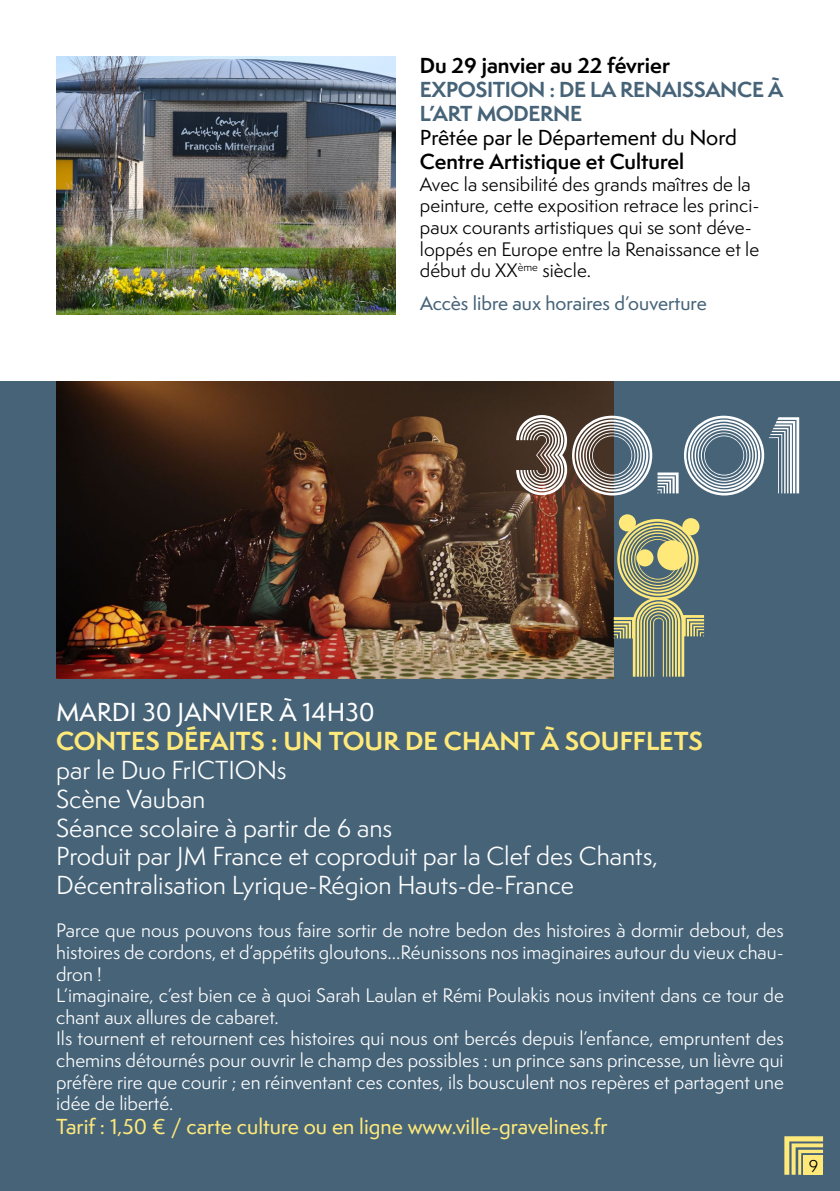
<style>
.page{position:relative;width:840px;height:1191px;background:#fff}
.page>*{position:absolute;margin:0;border:0;box-sizing:border-box;transform-origin:0 0}
.t1{font:100px "Akka";color:#fff}
.t2{font:24px/28.8px "Semplicita Pro";color:#fff}
.t3{font:700 24px "Semplicita Pro";color:#ffe97a}
.t4{font:500 24px "Semplicita Pro";color:#fff}
.t5{font:500 20px "Semplicita Pro";color:#ffe97a}
.t6{font:700 20px/24px "Semplicita Pro";letter-spacing:-.02em;color:#466378}
.t7{font:500 20px "Semplicita Pro";color:#000}
.t8{font:600 20px "Semplicita Pro";color:#000}
.t9{font:700 20px "Semplicita Pro";color:#000}
.t10{font:18px/21.6px "Semplicita Pro";color:#fff}
.t11{font:18px/21.6px "Semplicita Pro";color:#000}
.t12{font:500 18px "Semplicita Pro";color:#466378}
.t13{font:16px "Semplicita Pro";color:#000}
</style>
<div class="page">
<div style="left:0;top:382px;width:839px;height:809px;background:#466378"></div>
<img style="left:57px;top:382px;width:556px;height:296px">
<svg style="left:618px;top:514px;width:17px;height:17px"></svg>
<svg style="left:613px;top:519px;width:90px;height:157px"></svg>
<img style="left:57px;top:57px;width:338px;height:258px">
<svg style="left:784px;top:1136px;width:38px;height:38px"></svg>
<div style="left:803px;top:1155px;width:19px;height:20px;background:#ffe97a"></div>
<p class="t9" style="left:420px;top:51px;width:251px">Du 29 janvier au 22 février</p>
<p class="t6" style="left:420px;top:77px;width:364px">EXPOSITION : DE LA RENAISSANCE À<br>L’ART MODERNE</p>
<p class="t7" style="left:420px;top:123px;width:318px">Prêtée par le Département du Nord</p>
<p class="t8" style="left:420px;top:147px;width:265px">Centre Artistique et Culturel</p>
<p class="t11" style="left:420px;top:173px;width:341px">Avec la sensibilité des grands maîtres de la peinture, cette exposition retrace les princi&shy;paux courants artistiques qui se sont déve&shy;loppés en Europe entre la Renaissance et le début du XX<sup>ème</sup> siècle.</p>
<p class="t12" style="left:420px;top:291px;width:288px">Accès libre aux horaires d’ouverture</p>
<h1 class="t1" style="left:513px;top:387px;width:291px">30.01</h1>
<h2 class="t4" style="left:56px;top:695px;width:320px">MARDI 30 JANVIER À 14H30</h2>
<h2 class="t3" style="left:56px;top:723px;width:648px">CONTES DÉFAITS : UN TOUR DE CHANT À SOUFFLETS</h2>
<h2 class="t2" style="left:56px;top:755px;width:603px">par le Duo FrICTIONs<br>Scène Vauban<br>Séance scolaire à partir de 6 ans<br>Produit par JM France et coproduit par la Clef des Chants, Décentralisation Lyrique-Région Hauts-de-France</h2>
<p class="t10" style="left:56px;top:919px;width:728px">Parce que nous pouvons tous faire sortir de notre bedon des histoires à dormir debout, des histoires de cordons, et d’appétits gloutons…Réunissons nos imaginaires autour du vieux chau&shy;dron !<br>L’imaginaire, c’est bien ce à quoi Sarah Laulan et Rémi Poulakis nous invitent dans ce tour de chant aux allures de cabaret.<br>Ils tournent et retournent ces histoires qui nous ont bercés depuis l’enfance, empruntent des chemins détournés pour ouvrir le champ des possibles : un prince sans princesse, un lièvre qui préfère rire que courir ; en réinventant ces contes, ils bousculent nos repères et partagent une idée de liberté.</p>
<p class="t5" style="left:56px;top:1112px;width:552px">Tarif : 1,50 € / carte culture ou en ligne www.ville-gravelines.fr</p>
<p class="t13" style="left:808px;top:1154px;width:11px">9</p>
</div>
